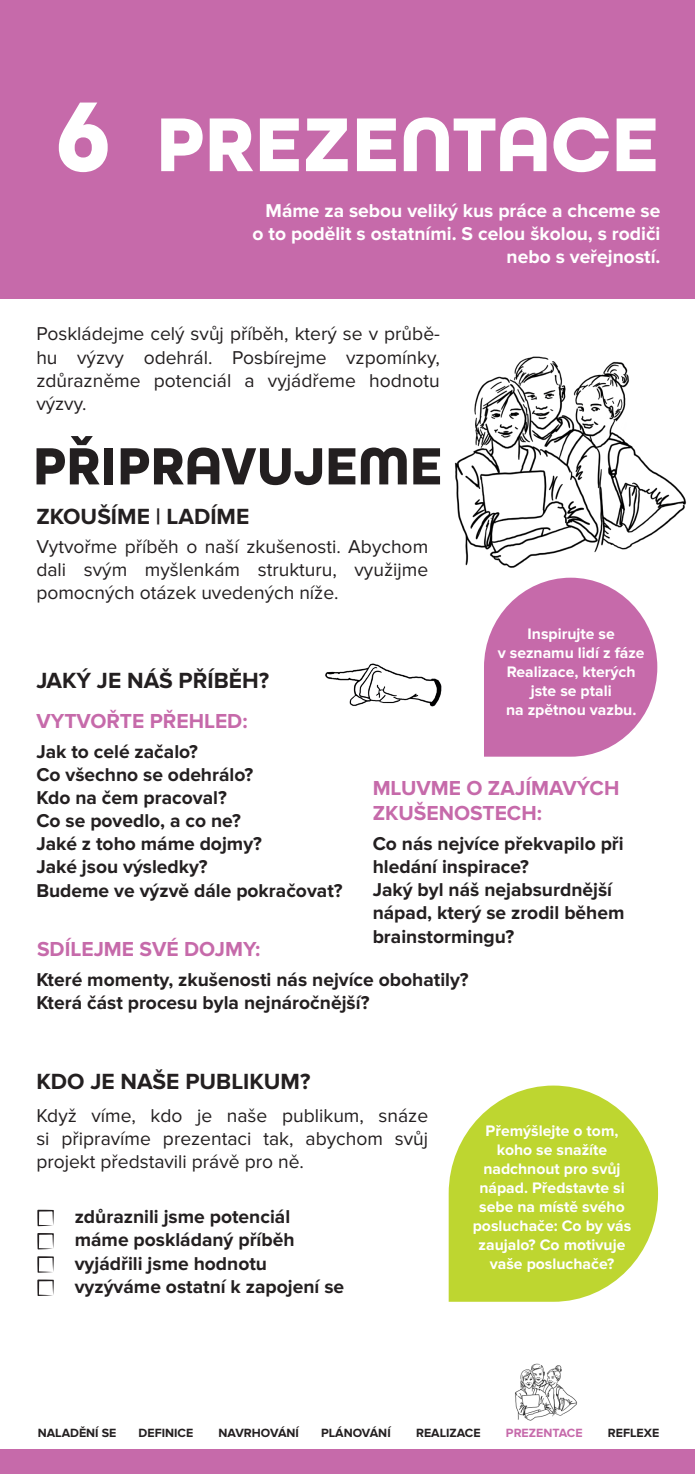
<style>
.page{position:relative;width:695px;height:1474px;background:#fff}
.page>*{position:absolute;margin:0;border:0;box-sizing:border-box;transform-origin:0 0}
.t1{font:700 80.5px "All Round Gothic W01";color:#fff}
.t2{font:700 55.3px "All Round Gothic W01";color:#231f20}
.t3{font:700 22.75px "Proxima Nova";color:#231f20}
.t4{font:700 21px/25.2px "Proxima Nova";color:#c66aaa}
.t5{font:700 19.25px/23.1px "Proxima Nova";color:#231f20}
.t6{font:19.25px/23.1px "Proxima Nova";color:#231f20;text-align:justify}
.t7{font:700 19.25px/23.1px "Proxima Nova";color:#fff;text-align:right}
.t8{font:700 15.75px/18.9px "Proxima Nova";color:#fff;text-align:center}
.t9{font:700 12.42px "Proxima Nova";color:#231f20}
.t10{font:700 12.42px "Proxima Nova";color:#c66aaa}
.s1{font-size:104.3px}
</style>
<div class="page">
<svg style="left:484px;top:622px;width:173px;height:134px;background:#ca76b1"></svg>
<div style="left:1px;top:0;width:693px;height:299px;background:#c66aaa"></div>
<svg style="left:448px;top:1085px;width:210px;height:216px;fill:#bed630"></svg>
<svg style="left:37px;top:1209px;width:17px;height:17px"></svg>
<svg style="left:37px;top:1233px;width:17px;height:16px"></svg>
<svg style="left:37px;top:1256px;width:17px;height:16px"></svg>
<svg style="left:37px;top:1279px;width:17px;height:16px"></svg>
<div style="left:1px;top:1448px;width:693px;height:25px;background:#c66aaa"></div>
<svg style="left:71px;top:436px;width:22px;height:9px"></svg>
<img style="left:325px;top:663px;width:117px;height:44px">
<img style="left:454px;top:356px;width:233px;height:266px">
<img style="left:515px;top:1363px;width:62px;height:58px">
<h1 class="t1" style="left:56px;top:98px;width:605px"><span class="s1">6</span> PREZENTACE</h1>
<p class="t7" style="left:252px;top:199px;width:409px">Máme za sebou veliký kus práce a chceme se o to podělit s ostatními. S celou školou, s rodiči nebo s veřejností.</p>
<p class="t6" style="left:36px;top:323px;width:405px">Poskládejme celý svůj příběh, který se v průbě&shy;hu výzvy odehrál. Posbírejme vzpomínky, zdůrazněme potenciál a vyjádřeme hodnotu výzvy.</p>
<h2 class="t2" style="left:33px;top:434px;width:411px">PRIPRAVUJEME</h2>
<p class="t3" style="left:36px;top:503px;width:214px">ZKOUŠÍME | LADÍME</p>
<p class="t6" style="left:36px;top:535px;width:393px">Vytvořme příběh o naší zkušenosti. Abychom dali svým myšlenkám strukturu, využijme pomocných otázek uvedených níže.</p>
<p class="t3" style="left:36px;top:667px;width:234px">JAKÝ JE NÁŠ PŘÍBĚH?</p>
<p class="t4" style="left:36px;top:709px;width:213px">VYTVOŘTE PŘEHLED:</p>
<p class="t8" style="left:497px;top:624px;width:148px">Inspirujte se<br>v seznamu lidí z fáze<br>Realizace, kterých jste se ptali<br>na zpětnou vazbu.</p>
<p class="t5" style="left:36px;top:740px;width:308px">Jak to celé začalo?<br>Co všechno se odehrálo?<br>Kdo na čem pracoval?<br>Co se povedlo, a co ne?<br>Jaké z toho máme dojmy?<br>Jaké jsou výsledky?<br>Budeme ve výzvě dále pokračovat?</p>
<p class="t4" style="left:372px;top:776px;width:248px">MLUVME O ZAJÍMAVÝCH<br>ZKUŠENOSTECH:</p>
<p class="t5" style="left:372px;top:832px;width:253px">Co nás nejvíce překvapilo při hledání inspirace?<br>Jaký byl náš nejabsurdnější nápad, který se zrodil během brainstormingu?</p>
<p class="t5" style="left:36px;top:968px;width:434px">Které momenty, zkušenosti nás nejvíce obohatily?<br>Která část procesu byla nejnáročnější?</p>
<p class="t4" style="left:37px;top:937px;width:225px">SDÍLEJME SVÉ DOJMY:</p>
<p class="t3" style="left:36px;top:1068px;width:275px">KDO JE NAŠE PUBLIKUM?</p>
<p class="t6" style="left:36px;top:1104px;width:393px">Když víme, kdo je naše publikum, snáze si připravíme prezentaci tak, abychom svůj projekt představili právě pro ně.</p>
<p class="t5" style="left:75px;top:1205px;width:271px">zdůraznili jsme potenciál máme poskládaný příběh vyjádřili jsme hodnotu vyzýváme ostatní k zapojení se</p>
<p class="t8" style="left:472px;top:1121px;width:160px">Přemýšlejte o tom, koho se snažíte nadchnout pro svůj nápad. Představte si sebe na místě svého posluchače: Co by vás zaujalo? Co motivuje vaše posluchače?</p>
<p class="t9" style="left:38px;top:1425px;width:80px">NALADĚNÍ SE</p>
<p class="t9" style="left:139px;top:1425px;width:56px">DEFINICE</p>
<p class="t9" style="left:218px;top:1425px;width:82px">NAVRHOVÁNÍ</p>
<p class="t9" style="left:321px;top:1425px;width:71px">PLÁNOVÁNÍ</p>
<p class="t9" style="left:416px;top:1425px;width:66px">REALIZACE</p>
<p class="t10" style="left:506px;top:1425px;width:78px">PREZENTACE</p>
<p class="t9" style="left:607px;top:1425px;width:53px">REFLEXE</p>
</div>
